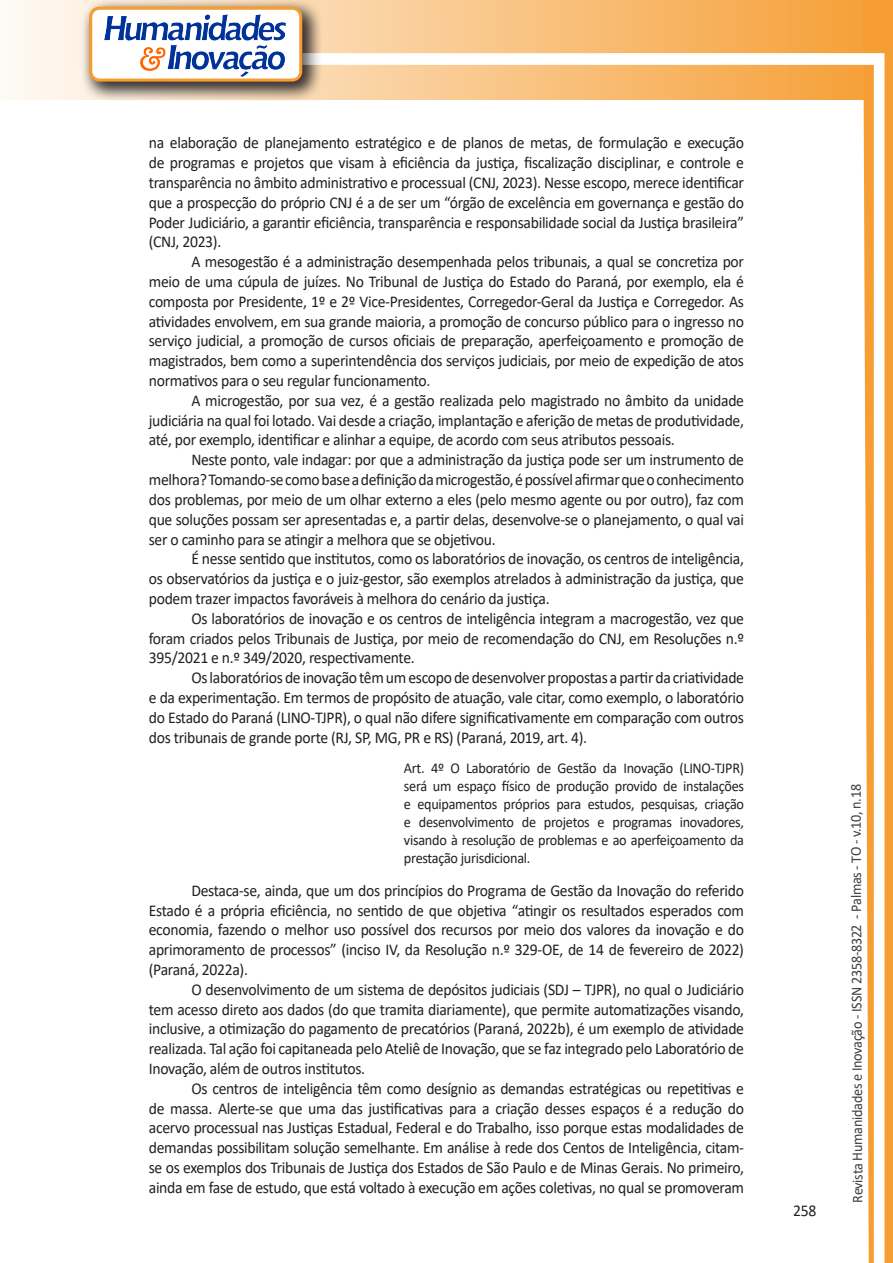
<style>
.page{position:relative;width:893px;height:1263px;background:#fff}
.page>*{position:absolute;margin:0;border:0;box-sizing:border-box;transform-origin:0 0}
.texto{font:16.5px/19.8px "Calibri";letter-spacing:-.02em;color:#231f20;text-align:justify;scale:.95 1}
.citacao{font:15px/18px "Calibri";letter-spacing:-.02em;color:#231f20;text-align:justify;scale:.95 1}
.t1{font:15px "Calibri";letter-spacing:-.025em;color:#3e3e3f;scale:.95 1}
</style>
<div class="page">
<svg style="left:5px;top:0;width:858px;height:100px;background:#f9c484"></svg>
<div style="left:302px;top:53px;width:582px;height:12px;background:#fff;border:2px solid #fff"></div>
<svg style="left:863px;top:0;width:30px;height:1263px"></svg>
<div style="left:81px;top:0;width:241px;height:102px;background:#231f20;opacity:.75"></div>
<div style="left:91px;top:8px;width:210px;height:72px;background:#fff;border-radius:9px"></div>
<img style="left:104px;top:14px;width:181px;height:62px">
<div style="left:89px;top:7px;width:213px;height:75px;border:3px solid #f69e34;border-radius:9px"></div>
<p class="texto" style="left:149px;top:133px;width:628px">na elaboração de planejamento estratégico e de planos de metas, de formulação e execução de programas e projetos que visam à eficiência da justiça, fiscalização disciplinar, e controle e transparência no âmbito administrativo e processual (CNJ, 2023). Nesse escopo, merece identificar que a prospecção do próprio CNJ é a de ser um “órgão de excelência em governança e gestão do Poder Judiciário, a garantir eficiência, transparência e responsabilidade social da Justiça brasileira” (CNJ, 2023).</p>
<p class="texto" style="left:149px;top:251px;width:628px;text-indent:43px">A mesogestão é a administração desempenhada pelos tribunais, a qual se concretiza por meio de uma cúpula de juízes. No Tribunal de Justiça do Estado do Paraná, por exemplo, ela é composta por Presidente, 1º e 2º Vice-Presidentes, Corregedor-Geral da Justiça e Corregedor. As atividades envolvem, em sua grande maioria, a promoção de concurso público para o ingresso no serviço judicial, a promoção de cursos oficiais de preparação, aperfeiçoamento e promoção de magistrados, bem como a superintendência dos serviços judiciais, por meio de expedição de atos normativos para o seu regular funcionamento.</p>
<p class="texto" style="left:149px;top:390px;width:628px;text-indent:43px">A microgestão, por sua vez, é a gestão realizada pelo magistrado no âmbito da unidade judiciária na qual foi lotado. Vai desde a criação, implantação e aferição de metas de produtividade, até, por exemplo, identificar e alinhar a equipe, de acordo com seus atributos pessoais.</p>
<p class="texto" style="left:149px;top:449px;width:628px;text-indent:43px">Neste ponto, vale indagar: por que a administração da justiça pode ser um instrumento de melhora? Tomando-se como base a definição da microgestão, é possível afirmar que o conhecimento dos problemas, por meio de um olhar externo a eles (pelo mesmo agente ou por outro), faz com que soluções possam ser apresentadas e, a partir delas, desenvolve-se o planejamento, o qual vai ser o caminho para se atingir a melhora que se objetivou.</p>
<p class="texto" style="left:149px;top:548px;width:628px;text-indent:43px">É nesse sentido que institutos, como os laboratórios de inovação, os centros de inteligência, os observatórios da justiça e o juiz-gestor, são exemplos atrelados à administração da justiça, que podem trazer impactos favoráveis à melhora do cenário da justiça.</p>
<p class="texto" style="left:149px;top:608px;width:628px;text-indent:43px">Os laboratórios de inovação e os centros de inteligência integram a macrogestão, vez que foram criados pelos Tribunais de Justiça, por meio de recomendação do CNJ, em Resoluções n.º 395/2021 e n.º 349/2020, respectivamente.</p>
<p class="texto" style="left:149px;top:667px;width:628px;text-indent:43px">Os laboratórios de inovação têm um escopo de desenvolver propostas a partir da criatividade e da experimentação. Em termos de propósito de atuação, vale citar, como exemplo, o laboratório do Estado do Paraná (LINO-TJPR), o qual não difere significativamente em comparação com outros dos tribunais de grande porte (RJ, SP, MG, PR e RS) (Paraná, 2019, art. 4).</p>
<p class="citacao" style="left:404px;top:759px;width:360px">Art. 4º O Laboratório de Gestão da Inovação (LINO-TJPR) será um espaço físico de produção provido de instalações e equipamentos próprios para estudos, pesquisas, criação e desenvolvimento de projetos e programas inovadores, visando à resolução de problemas e ao aperfeiçoamento da prestação jurisdicional.</p>
<p class="texto" style="left:149px;top:880px;width:628px;text-indent:43px">Destaca-se, ainda, que um dos princípios do Programa de Gestão da Inovação do referido Estado é a própria eficiência, no sentido de que objetiva “atingir os resultados esperados com economia, fazendo o melhor uso possível dos recursos por meio dos valores da inovação e do aprimoramento de processos” (inciso IV, da Resolução n.º 329-OE, de 14 de fevereiro de 2022) (Paraná, 2022a).</p>
<p class="texto" style="left:149px;top:979px;width:628px;text-indent:43px">O desenvolvimento de um sistema de depósitos judiciais (SDJ – TJPR), no qual o Judiciário tem acesso direto aos dados (do que tramita diariamente), que permite automatizações visando, inclusive, a otimização do pagamento de precatórios (Paraná, 2022b), é um exemplo de atividade realizada. Tal ação foi capitaneada pelo Ateliê de Inovação, que se faz integrado pelo Laboratório de Inovação, além de outros institutos.</p>
<p class="texto" style="left:149px;top:1078px;width:628px;text-indent:43px">Os centros de inteligência têm como desígnio as demandas estratégicas ou repetitivas e de massa. Alerte-se que uma das justificativas para a criação desses espaços é a redução do acervo processual nas Justiças Estadual, Federal e do Trabalho, isso porque estas modalidades de demandas possibilitam solução semelhante. Em análise à rede dos Centos de Inteligência, citam&shy;se os exemplos dos Tribunais de Justiça dos Estados de São Paulo e de Minas Gerais. No primeiro, ainda em fase de estudo, que está voltado à execução em ações coletivas, no qual se promoveram</p>
<p class="texto" style="left:793px;top:1200px;width:26px">258</p>
<p class="t1" style="left:846px;top:1203px;width:442px;rotate:-90deg">Revista Humanidades e Inovação - ISSN 2358-8322 - Palmas - TO - v.10, n.18</p>
</div>
